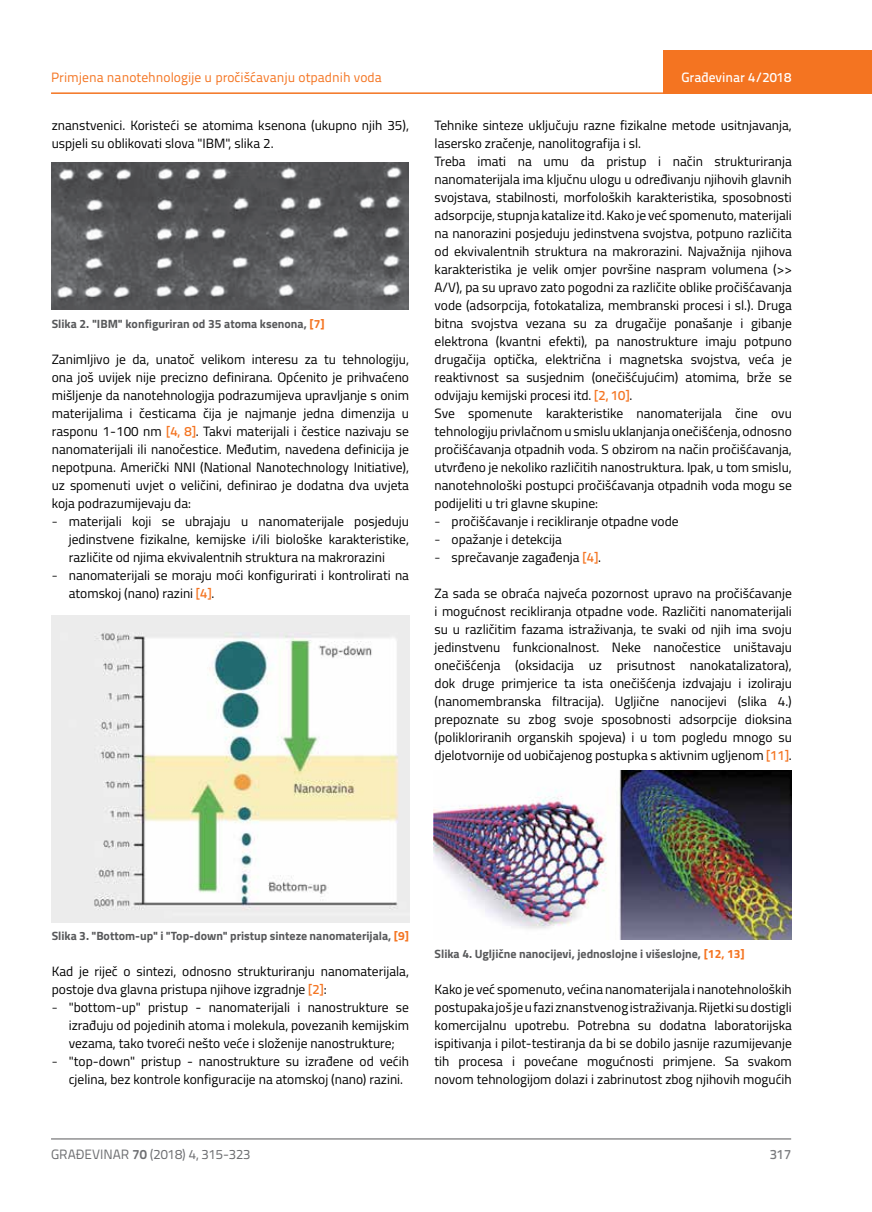
<style>
.page{position:relative;width:872px;height:1212px;background:#fff}
.page>*{position:absolute;margin:0;border:0;box-sizing:border-box;transform-origin:0 0}
.t1{font:13.5px/18px "Titillium";color:#000}
.t2{font:13.5px "Titillium Text 22 L";color:#f47421}
.t3{font:13.5px "Titillium Text 22 L";color:#6d6e71}
.t4{font:500 13.5px "Titillium Text 22 L";color:#fff}
.t5{font:500 13.5px "Titillium Text 22 L";color:#797a7d}
.t6{font:700 12px "Titillium";color:#58595b}
.s1{color:#f47421}
.s2{font-family:"Titillium Text 22 L";font-weight:500;color:#f47421}
.s3{font-family:"Titillium Text 22 L";font-weight:300}
.s4{font-weight:700}
</style>
<div class="page">
<hr style="left:51px;top:92px;width:821px;height:2px;background:#f47421">
<div style="left:663px;top:50px;width:209px;height:44px;background:#f47421"></div>
<hr style="left:51px;top:1139px;width:740px;height:1px;background:#58595b">
<img style="left:51px;top:163px;width:357px;height:147px">
<img style="left:52px;top:615px;width:357px;height:307px">
<img style="left:434px;top:770px;width:357px;height:169px">
<p class="t2" style="left:51px;top:68px;width:332px">Primjena nanotehnologije u pročišćavanju otpadnih voda</p>
<p class="t1" style="left:52px;top:115px;width:359px">znanstvenici. Koristeći se atomima ksenona (ukupno njih 35), uspjeli su oblikovati slova "IBM", slika 2.</p>
<p class="t6" style="left:52px;top:314px;width:274px">Slika 2. "IBM" konfiguriran od 35 atoma ksenona, <span class="s1">[7]</span></p>
<p class="t1" style="left:52px;top:349px;width:359px;text-align:justify">Zanimljivo je da, unatoč velikom interesu za tu tehnologiju, ona još uvijek nije precizno definirana. Općenito je prihvaćeno mišljenje da nanotehnologija podrazumijeva upravljanje s onim materijalima i česticama čija je najmanje jedna dimenzija u rasponu 1-100 nm <span class="s2">[4, 8]</span>. Takvi materijali i čestice nazivaju se nanomaterijali ili nanočestice. Međutim, navedena definicija je nepotpuna. Američki NNI (National Nanotechnology Initiative), uz spomenuti uvjet o veličini, definirao je dodatna dva uvjeta koja podrazumijevaju da:</p>
<p class="t1" style="left:69px;top:511px;width:342px;text-align:justify;text-indent:-17px"><span class="s3">-</span> materijali koji se ubrajaju u nanomaterijale posjeduju jedinstvene fizikalne, kemijske i/ili biološke karakteristike, različite od njima ekvivalentnih struktura na makrorazini</p>
<p class="t1" style="left:69px;top:565px;width:342px;text-indent:-17px"><span class="s3">-</span> nanomaterijali se moraju moći konfigurirati i kontrolirati na atomskoj (nano) razini <span class="s2">[4]</span>.</p>
<p class="t4" style="left:681px;top:67px;width:111px">Građevinar 4/2018</p>
<p class="t1" style="left:434px;top:115px;width:359px">Tehnike sinteze uključuju razne fizikalne metode usitnjavanja, lasersko zračenje, nanolitografija i sl.<br>Treba imati na umu da pristup i način strukturiranja nanomaterijala ima ključnu ulogu u određivanju njihovih glavnih svojstava, stabilnosti, morfoloških karakteristika, sposobnosti adsorpcije, stupnja katalize itd. Kako je već spomenuto, materijali na nanorazini posjeduju jedinstvena svojstva, potpuno različita od ekvivalentnih struktura na makrorazini. Najvažnija njihova karakteristika je velik omjer površine naspram volumena (&gt;&gt; A/V), pa su upravo zato pogodni za različite oblike pročišćavanja vode (adsorpcija, fotokataliza, membranski procesi i sl.). Druga bitna svojstva vezana su za drugačije ponašanje i gibanje elektrona (kvantni efekti), pa nanostrukture imaju potpuno drugačija optička, električna i magnetska svojstva, veća je reaktivnost sa susjednim (onečišćujućim) atomima, brže se odvijaju kemijski procesi itd. <span class="s2">[2, 10]</span>.<br>Sve spomenute karakteristike nanomaterijala čine ovu tehnologiju privlačnom u smislu uklanjanja onečišćenja, odnosno pročišćavanja otpadnih voda. S obzirom na način pročišćavanja, utvrđeno je nekoliko različitih nanostruktura. Ipak, u tom smislu, nanotehnološki postupci pročišćavanja otpadnih voda mogu se podijeliti u tri glavne skupine:</p>
<p class="t1" style="left:434px;top:511px;width:246px"><span class="s3">-</span> pročišćavanje i recikliranje otpadne vode</p>
<p class="t1" style="left:434px;top:529px;width:129px"><span class="s3">-</span> opažanje i detekcija</p>
<p class="t1" style="left:434px;top:547px;width:168px"><span class="s3">-</span> sprečavanje zagađenja <span class="s2">[4]</span>.</p>
<p class="t1" style="left:434px;top:583px;width:359px;text-align:justify">Za sada se obraća najveća pozornost upravo na pročišćavanje i mogućnost recikliranja otpadne vode. Različiti nanomaterijali su u različitim fazama istraživanja, te svaki od njih ima svoju jedinstvenu funkcionalnost. Neke nanočestice uništavaju onečišćenja (oksidacija uz prisutnost nanokatalizatora), dok druge primjerice ta ista onečišćenja izdvajaju i izoliraju (nanomembranska filtracija). Ugljične nanocijevi (slika 4.) prepoznate su zbog svoje sposobnosti adsorpcije dioksina (polikloriranih organskih spojeva) i u tom pogledu mnogo su djelotvornije od uobičajenog postupka s aktivnim ugljenom <span class="s2">[11]</span>.</p>
<p class="t6" style="left:52px;top:927px;width:359px">Slika 3. "Bottom-up" i "Top-down" pristup sinteze nanomaterijala, <span class="s1">[9]</span></p>
<p class="t1" style="left:52px;top:962px;width:359px">Kad je riječ o sintezi, odnosno strukturiranju nanomaterijala, postoje dva glavna pristupa njihove izgradnje <span class="s2">[2]</span>:</p>
<p class="t1" style="left:69px;top:998px;width:342px;text-align:justify;text-indent:-17px"><span class="s3">-</span> "bottom-up" pristup - nanomaterijali i nanostrukture se izrađuju od pojedinih atoma i molekula, povezanih kemijskim vezama, tako tvoreći nešto veće i složenije nanostrukture;</p>
<p class="t1" style="left:69px;top:1052px;width:342px;text-indent:-17px"><span class="s3">-</span> "top-down" pristup - nanostrukture su izrađene od većih cjelina, bez kontrole konfiguracije na atomskoj (nano) razini.</p>
<p class="t6" style="left:434px;top:945px;width:312px">Slika 4. Ugljične nanocijevi, jednoslojne i višeslojne, <span class="s1">[12, 13]</span></p>
<p class="t1" style="left:434px;top:980px;width:359px;text-align:justify">Kako je već spomenuto, većina nanomaterijala i nanotehnoloških postupaka još je u fazi znanstvenog istraživanja. Rijetki su dostigli komercijalnu upotrebu. Potrebna su dodatna laboratorijska ispitivanja i pilot-testiranja da bi se dobilo jasnije razumijevanje tih procesa i povećane mogućnosti primjene. Sa svakom novom tehnologijom dolazi i zabrinutost zbog njihovih mogućih</p>
<p class="t3" style="left:51px;top:1144px;width:201px">GRAĐEVINAR <span class="s4">70</span> (2018) 4, 315-323</p>
<p class="t5" style="left:769px;top:1144px;width:23px">317</p>
</div>
